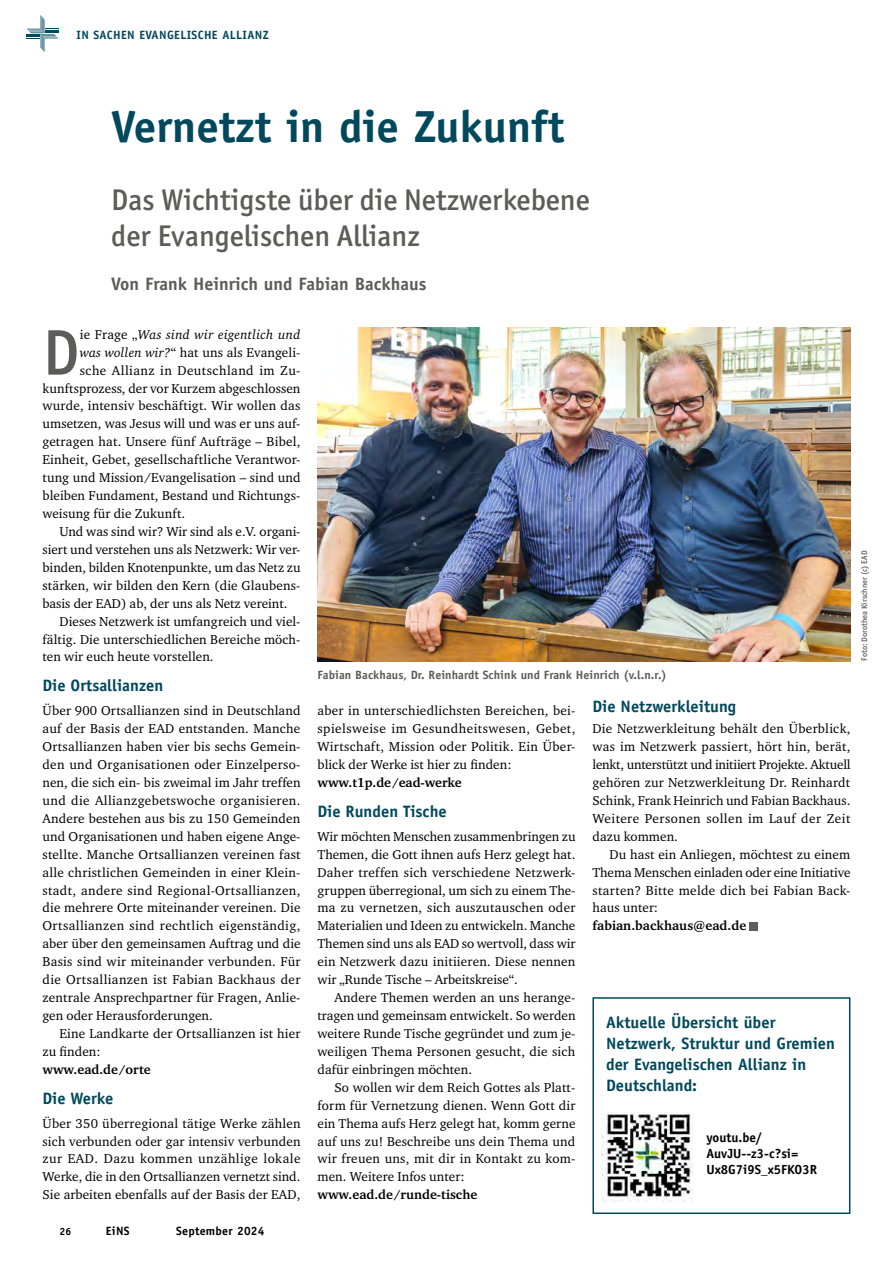
<style>
.page{position:relative;width:893px;height:1263px;background:#fff}
.page>*{position:absolute;margin:0;border:0;box-sizing:border-box;transform-origin:0 0}
.t1{font:500 64.65px "Officina Sans ITC Std";color:#5c5c5b}
.t2{font:700 45px "Officina Sans";color:#00485c}
.t3{font:500 30px/36px "Officina Sans ITC Std";color:#5c5c5b}
.t4{font:700 18px "Officina Sans";color:#5c5c5b}
.t5{font:700 16.5px/21px "Officina Sans";color:#00485c}
.t6{font:13.2px/18px "Charter ITC";letter-spacing:.005em;color:#000;text-align:justify}
.t7{font:700 13.2px "Charter ITC";color:#000}
.t8{font:700 13.2px/15.9px "Officina Sans";color:#000}
.t9{font:italic 13.2px "Charter ITC";letter-spacing:.02em;color:#000}
.t10{font:13.2px "Charter ITC";letter-spacing:.035em;color:#000}
.t11{font:700 12px "Officina Sans";letter-spacing:.005em;color:#5c5c5b}
.t12{font:700 12px "Officina Sans";letter-spacing:.03em;color:#00485c}
.t13{font:700 12px "Officina Sans";letter-spacing:.02em;color:#000}
.t14{font:700 10.5px "Officina Sans";color:#000}
.t15{font:500 8.25px "Officina Sans ITC Std";letter-spacing:.005em;color:#5c5c5b}
.s1{font-style:normal}
.s2{font-style:italic}
</style>
<div class="page">
<svg style="left:26px;top:15px;width:33px;height:37px"></svg>
<img style="left:317px;top:328px;width:533px;height:333px">
<div style="left:749px;top:922px;width:9px;height:8px;background:#5c5c5b"></div>
<div style="left:592px;top:997px;width:258px;height:217px;border:2px solid #00485c"></div>
<img style="left:601px;top:1113px;width:92px;height:89px">
<p class="t12" style="left:77px;top:27px;width:194px">IN SACHEN EVANGELISCHE ALLIANZ</p>
<h2 class="t2" style="left:111px;top:98px;width:455px">Vernetzt in die Zukunft</h2>
<h3 class="t3" style="left:111px;top:182px;width:480px">Das Wichtigste über die Netzwerkebene der Evangelischen Allianz</h3>
<h3 class="t4" style="left:111px;top:272px;width:317px">Von Frank Heinrich und Fabian Backhaus</h3>
<h1 class="t1" style="left:43px;top:315px;width:38px">D</h1>
<p class="t9" style="left:80px;top:326px;width:222px"><span class="s1">ie Frage „</span>Was sind wir eigentlich und</p>
<p class="t6" style="left:80px;top:343px;width:222px"><span class="s2">was wollen wir?</span>“ hat uns als Evangeli-</p>
<p class="t10" style="left:80px;top:362px;width:222px">sche Allianz in Deutschland im Zu-</p>
<p class="t6" style="left:43px;top:379px;width:259px">kunftsprozess, der vor Kurzem abgeschlossen</p>
<p class="t6" style="left:43px;top:397px;width:259px">wurde, intensiv beschäftigt. Wir wollen das</p>
<p class="t6" style="left:43px;top:415px;width:259px">umsetzen, was Jesus will und was er uns auf-</p>
<p class="t6" style="left:43px;top:433px;width:259px">getragen hat. Unsere fünf Aufträge – Bibel,</p>
<p class="t6" style="left:43px;top:451px;width:259px">Einheit, Gebet, gesellschaftliche Verantwor-</p>
<p class="t6" style="left:43px;top:469px;width:260px">tung und Mission/Evangelisation – sind und</p>
<p class="t6" style="left:43px;top:487px;width:259px">bleiben Fundament, Bestand und Richtungs-</p>
<p class="t6" style="left:43px;top:504px;width:144px">weisung für die Zukunft.</p>
<p class="t6" style="left:60px;top:522px;width:242px">Und was sind wir? Wir sind als e.V. organi-</p>
<p class="t6" style="left:43px;top:540px;width:259px">siert und verstehen uns als Netzwerk: Wir ver-</p>
<p class="t6" style="left:43px;top:558px;width:260px">binden, bilden Knotenpunkte, um das Netz zu</p>
<p class="t6" style="left:43px;top:576px;width:259px">stärken, wir bilden den Kern (die Glaubens-</p>
<p class="t6" style="left:43px;top:594px;width:246px">basis der EAD) ab, der uns als Netz vereint.</p>
<p class="t6" style="left:60px;top:612px;width:242px">Dieses Netzwerk ist umfangreich und viel-</p>
<p class="t6" style="left:43px;top:630px;width:259px">fältig. Die unterschiedlichen Bereiche möch-</p>
<p class="t6" style="left:43px;top:648px;width:173px">ten wir euch heute vorstellen.</p>
<p class="t5" style="left:43px;top:675px;width:122px">Die Ortsallianzen</p>
<p class="t6" style="left:43px;top:702px;width:260px">Über 900 Ortsallianzen sind in Deutschland auf der Basis der EAD entstanden. Manche Ortsallianzen haben vier bis sechs Gemein&shy;den und Organisationen oder Einzelperso&shy;nen, die sich ein- bis zweimal im Jahr treffen und die Allianzgebetswoche organisieren.<br>Andere bestehen aus bis zu 150 Gemeinden und Organisationen und haben eigene Ange&shy;stellte. Manche Ortsallianzen vereinen fast alle christlichen Gemeinden in einer Klein&shy;stadt, andere sind Regional-Ortsallianzen, die mehrere Orte miteinander vereinen. Die Ortsallianzen sind rechtlich eigenständig, aber über den gemeinsamen Auftrag und die Basis sind wir miteinander verbunden. Für die Ortsallianzen ist Fabian Backhaus der zentrale Ansprechpartner für Fragen, Anlie&shy;gen oder Herausforderungen.</p>
<p class="t6" style="left:43px;top:1024px;width:260px;text-indent:17px">Eine Landkarte der Ortsallianzen ist hier zu finden:</p>
<p class="t7" style="left:43px;top:1061px;width:110px">www.ead.de/orte</p>
<p class="t5" style="left:43px;top:1087px;width:72px">Die Werke</p>
<p class="t6" style="left:43px;top:1114px;width:260px">Über 350 überregional tätige Werke zählen sich verbunden oder gar intensiv verbunden zur EAD. Dazu kommen unzählige lokale Werke, die in den Ortsallianzen vernetzt sind.<br>Sie arbeiten ebenfalls auf der Basis der EAD,</p>
<p class="t14" style="left:60px;top:1225px;width:13px">26</p>
<p class="t13" style="left:106px;top:1223px;width:25px">EiNS</p>
<p class="t13" style="left:176px;top:1223px;width:90px">September 2024</p>
<p class="t11" style="left:317px;top:668px;width:351px">Fabian Backhaus, Dr. Reinhardt Schink und Frank Heinrich (v.l.n.r.)</p>
<p class="t6" style="left:317px;top:702px;width:259px">aber in unterschiedlichsten Bereichen, bei&shy;spielsweise im Gesundheitswesen, Gebet, Wirtschaft, Mission oder Politik. Ein Über&shy;blick der Werke ist hier zu finden:</p>
<p class="t7" style="left:317px;top:774px;width:146px">www.t1p.de/ead-werke</p>
<p class="t5" style="left:317px;top:800px;width:131px">Die Runden Tische</p>
<p class="t6" style="left:317px;top:827px;width:260px">Wir möchten Menschen zusammenbringen zu Themen, die Gott ihnen aufs Herz gelegt hat.<br>Daher treffen sich verschiedene Netzwerk&shy;gruppen überregional, um sich zu einem The&shy;ma zu vernetzen, sich auszutauschen oder Materialien und Ideen zu entwickeln. Manche Themen sind uns als EAD so wertvoll, dass wir ein Netzwerk dazu initiieren. Diese nennen wir „Runde Tische – Arbeitskreise“.</p>
<p class="t6" style="left:317px;top:989px;width:259px;text-indent:17px">Andere Themen werden an uns herange&shy;tragen und gemeinsam entwickelt. So werden weitere Runde Tische gegründet und zum je&shy;weiligen Thema Personen gesucht, die sich dafür einbringen möchten.</p>
<p class="t6" style="left:317px;top:1078px;width:260px;text-indent:17px">So wollen wir dem Reich Gottes als Platt&shy;form für Vernetzung dienen. Wenn Gott dir ein Thema aufs Herz gelegt hat, komm gerne auf uns zu! Beschreibe uns dein Thema und wir freuen uns, mit dir in Kontakt zu kom&shy;men. Weitere Infos unter:</p>
<p class="t7" style="left:317px;top:1186px;width:161px">www.ead.de/runde-tische</p>
<p class="t5" style="left:592px;top:696px;width:145px">Die Netzwerkleitung</p>
<p class="t6" style="left:592px;top:720px;width:260px">Die Netzwerkleitung behält den Überblick, was im Netzwerk passiert, hört hin, berät, lenkt, unterstützt und initiiert Projekte. Aktuell gehören zur Netzwerkleitung Dr. Reinhardt Schink, Frank Heinrich und Fabian Backhaus.<br>Weitere Personen sollen im Lauf der Zeit dazu kommen.</p>
<p class="t6" style="left:592px;top:845px;width:259px;text-indent:17px">Du hast ein Anliegen, möchtest zu einem Thema Menschen einladen oder eine Initiative starten? Bitte melde dich bei Fabian Back&shy;haus unter:</p>
<p class="t7" style="left:592px;top:918px;width:155px">fabian.backhaus@ead.de</p>
<p class="t5" style="left:606px;top:1012px;width:230px">Aktuelle Übersicht über<br>Netzwerk, Struktur und Gremien der Evangelischen Allianz in<br>Deutschland:</p>
<p class="t8" style="left:706px;top:1129px;width:112px">youtu.be/<br>AuvJU--z3-c?si=<br>Ux8G7i9S_x5FKO3R</p>
<p class="t15" style="left:859px;top:661px;width:112px;rotate:-90deg">Foto: Dorothea Kirschner (c) EAD</p>
</div>
